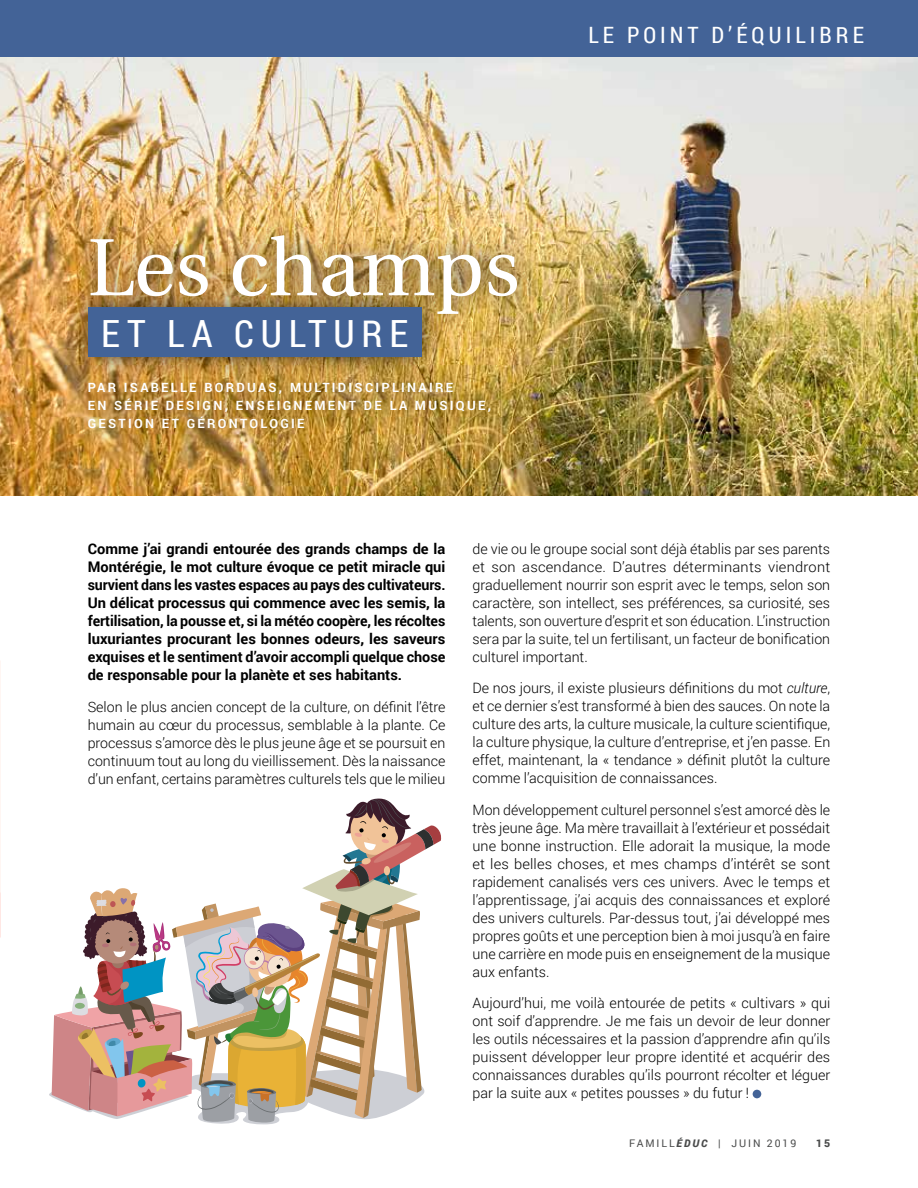
<style>
.page{position:relative;width:918px;height:1188px;background:#fff}
.page>*{position:absolute;margin:0;border:0;box-sizing:border-box;transform-origin:0 0}
.t1{font:81px "Utopia";color:#fff}
.t2{font:37.5px "Roboto Condensed";letter-spacing:.18em;color:#fff}
.t3{font:22.5px "Roboto Condensed";letter-spacing:.18em;color:#fff}
.t4{font:700 14.7px/18px "Roboto";color:#000;text-align:justify}
.t5{font:300 14.25px/18px "Roboto";color:#000;text-align:justify}
.t6{font:700 12.75px/18px "Roboto";letter-spacing:.18em;color:#fff}
.t7{font:10.5px "Roboto";letter-spacing:.18em;color:#4a4b4b}
.t8{font:900 10.5px "Roboto";color:#4a4b4b}
.s1{font-style:italic}
.s2{font-weight:900;font-style:italic}
</style>
<div class="page">
<img style="left:0;top:56px;width:918px;height:440px">
<svg style="left:0;top:910px;width:1px;height:28px"></svg>
<div style="left:0;top:0;width:918px;height:56px;background:#436397"></div>
<div style="left:65px;top:215px;width:474px;height:235px;background:#000;opacity:.75"></div>
<div style="left:88px;top:308px;width:334px;height:49px;background:#436397"></div>
<svg style="left:49px;top:798px;width:393px;height:327px"></svg>
<div style="left:753px;top:1090px;width:8px;height:8px;background:#436397;border-radius:50%"></div>
<h3 class="t3" style="left:588px;top:19px;width:277px">LE POINT D’ÉQUILIBRE</h3>
<h1 class="t1" style="left:88px;top:223px;width:434px">Les champs</h1>
<h2 class="t2" style="left:101px;top:308px;width:308px">ET LA CULTURE</h2>
<p class="t6" style="left:88px;top:378px;width:405px">PAR ISABELLE BORDUAS, MULTIDISCIPLINAIRE<br>EN SÉRIE DESIGN, ENSEIGNEMENT DE LA MUSIQUE,<br>GESTION ET GÉRONTOLOGIE</p>
<p class="t4" style="left:88px;top:539px;width:359px">Comme j’ai grandi entourée des grands champs de la Montérégie, le mot culture évoque ce petit miracle qui survient dans les vastes espaces au pays des cultivateurs.<br>Un délicat processus qui commence avec les semis, la fertilisation, la pousse et, si la météo coopère, les récoltes luxuriantes procurant les bonnes odeurs, les saveurs exquises et le sentiment d’avoir accompli quelque chose de responsable pour la planète et ses habitants.</p>
<p class="t5" style="left:88px;top:697px;width:359px">Selon le plus ancien concept de la culture, on définit l’être humain au cœur du processus, semblable à la plante. Ce processus s’amorce dès le plus jeune âge et se poursuit en continuum tout au long du vieillissement. Dès la naissance d’un enfant, certains paramètres culturels tels que le milieu</p>
<p class="t5" style="left:472px;top:539px;width:359px">de vie ou le groupe social sont déjà établis par ses parents et son ascendance. D’autres déterminants viendront graduellement nourrir son esprit avec le temps, selon son caractère, son intellect, ses préférences, sa curiosité, ses talents, son ouverture d’esprit et son éducation. L’instruction sera par la suite, tel un fertilisant, un facteur de bonification culturel important.</p>
<p class="t5" style="left:472px;top:679px;width:359px">De nos jours, il existe plusieurs définitions du mot <span class="s1">culture</span>, et ce dernier s’est transformé à bien des sauces. On note la culture des arts, la culture musicale, la culture scientifique, la culture physique, la culture d’entreprise, et j’en passe. En effet, maintenant, la « tendance » définit plutôt la culture comme l’acquisition de connaissances.</p>
<p class="t5" style="left:472px;top:800px;width:359px">Mon développement culturel personnel s’est amorcé dès le très jeune âge. Ma mère travaillait à l’extérieur et possédait une bonne instruction. Elle adorait la musique, la mode et les belles choses, et mes champs d’intérêt se sont rapidement canalisés vers ces univers. Avec le temps et l’apprentissage, j’ai acquis des connaissances et exploré des univers culturels. Par-dessus tout, j’ai développé mes propres goûts et une perception bien à moi jusqu’à en faire une carrière en mode puis en enseignement de la musique aux enfants.</p>
<p class="t5" style="left:472px;top:994px;width:359px">Aujourd’hui, me voilà entourée de petits « cultivars » qui ont soif d’apprendre. Je me fais un devoir de leur donner les outils nécessaires et la passion d’apprendre afin qu’ils puissent développer leur propre identité et acquérir des connaissances durables qu’ils pourront récolter et léguer par la suite aux « petites pousses » du futur !</p>
<p class="t7" style="left:629px;top:1136px;width:169px">FAMILL<span class="s2">ÉDUC</span> | JUIN 2019</p>
<p class="t8" style="left:816px;top:1136px;width:16px">15</p>
</div>
